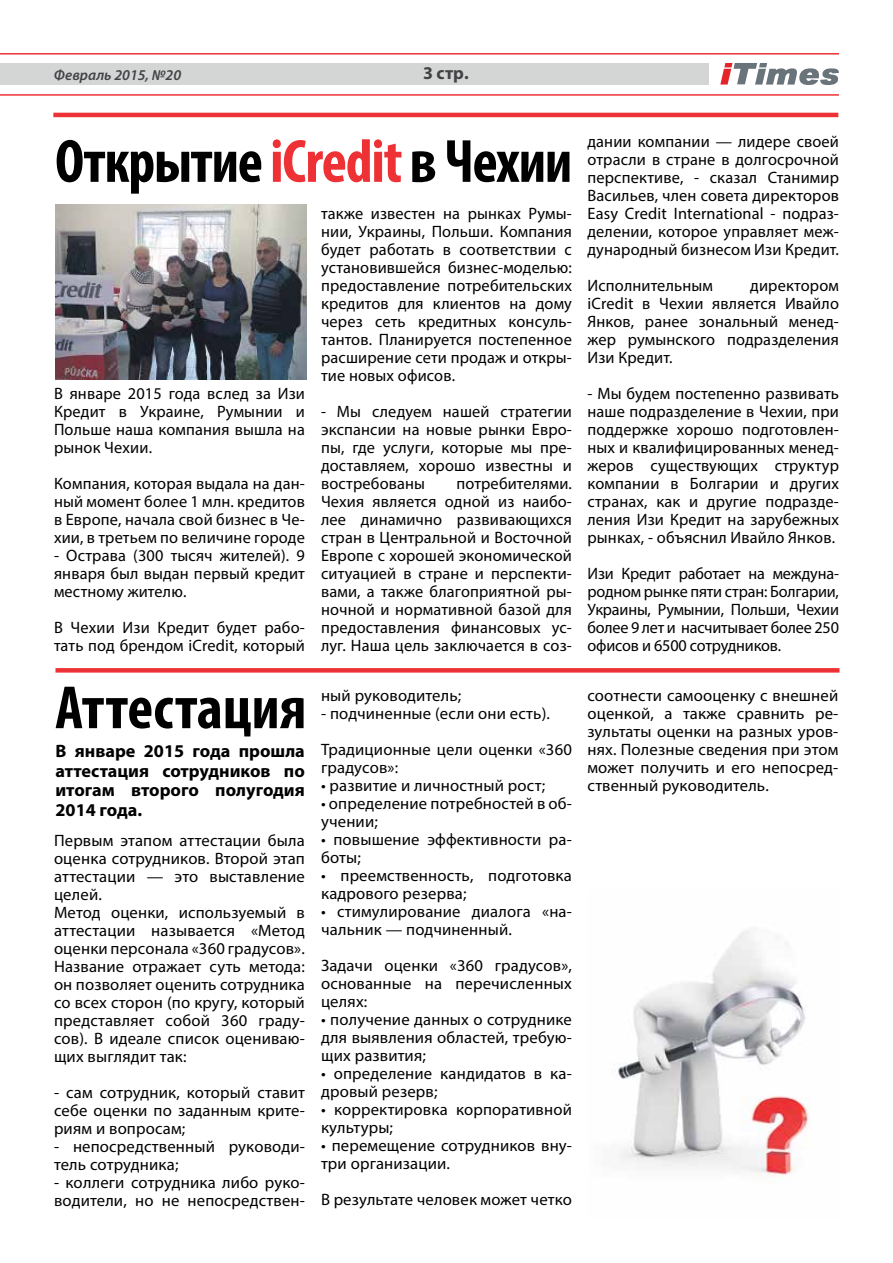
<style>
.page{position:relative;width:893px;height:1263px;background:#fff}
.page>*{position:absolute;margin:0;border:0;box-sizing:border-box;transform-origin:0 0}
.t1{font:700 condensed 61.5px "Myriad Pro";letter-spacing:-.02em;color:#000}
.t2{font:700 condensed 61.5px "Myriad Pro";color:#000}
.t3{font:700 18px/19.5px "Myriad Pro";color:#000;text-align:justify}
.t4{font:700 18px "Myriad Pro";color:#434345}
.t5{font:16.5px/18px "Myriad Pro";letter-spacing:.01em;color:#000;text-align:justify}
.t6{font:italic 600 15px "Myriad Pro";color:#434345}
.s1{color:#ee3135}
</style>
<div class="page">
<div style="left:0;top:63px;width:708px;height:22px;background:#d4d6d6"></div>
<hr style="left:0;top:94px;width:839px;height:2px;background:#ee3135">
<hr style="left:0;top:53px;width:839px;height:2px;background:#ee3135">
<svg style="left:720px;top:63px;width:119px;height:22px"></svg>
<hr style="left:53px;top:113px;width:785px;height:4px;background:#ee3135">
<div style="left:55px;top:668px;width:784px;height:5px;background:#ee3135"></div>
<img style="left:55px;top:204px;width:251px;height:176px">
<img style="left:612px;top:930px;width:198px;height:253px">
<p class="t6" style="left:54px;top:66px;width:129px">Февраль 2015, №20</p>
<p class="t4" style="left:423px;top:61px;width:47px">3 стр.</p>
<h1 class="t1" style="left:55px;top:123px;width:518px">Открытие <span class="s1">iCredit</span> в Чехии</h1>
<p class="t5" style="left:54px;top:384px;width:252px">В январе 2015 года вслед за Изи Кредит в Украине, Румынии и Польше наша компания вышла на рынок Чехии.</p>
<p class="t5" style="left:54px;top:474px;width:252px">Компания, которая выдала на дан&shy;ный момент более 1 млн. кредитов в Европе, начала свой бизнес в Че&shy;хии, в третьем по величине городе</p>
<p class="t5" style="left:54px;top:546px;width:252px">- Острава (300 тысяч жителей). 9 января был выдан первый кредит местному жителю.</p>
<p class="t5" style="left:54px;top:618px;width:252px">В Чехии Изи Кредит будет рабо&shy;тать под брендом iCredit, который</p>
<h1 class="t2" style="left:55px;top:669px;width:253px">Аттестация</h1>
<p class="t3" style="left:55px;top:741px;width:251px">В январе 2015 года прошла аттестация сотрудников по итогам второго полугодия 2014 года.</p>
<p class="t5" style="left:54px;top:831px;width:252px;text-align:left">Первым этапом аттестации была оценка сотрудников. Второй этап аттестации — это выставление целей.<br>Метод оценки, используемый в аттестации называется «Метод оценки персонала «360 градусов».<br>Название отражает суть метода: он позволяет оценить сотрудника со всех сторон (по кругу, который представляет собой 360 граду&shy;сов). В идеале список оцениваю&shy;щих выглядит так:</p>
<p class="t5" style="left:54px;top:1083px;width:252px">- сам сотрудник, который ставит себе оценки по заданным крите&shy;риям и вопросам;</p>
<p class="t5" style="left:54px;top:1137px;width:252px">- непосредственный руководи&shy;тель сотрудника;</p>
<p class="t5" style="left:54px;top:1173px;width:252px">- коллеги сотрудника либо руко&shy;водители, но не непосредствен-</p>
<p class="t5" style="left:321px;top:204px;width:252px">также известен на рынках Румы&shy;нии, Украины, Польши. Компания будет работать в соответствии с установившейся бизнес-моделью: предоставление потребительских кредитов для клиентов на дому через сеть кредитных консуль&shy;тантов. Планируется постепенное расширение сети продаж и откры&shy;тие новых офисов.</p>
<p class="t5" style="left:321px;top:402px;width:252px">- Мы следуем нашей стратегии экспансии на новые рынки Евро&shy;пы, где услуги, которые мы пре&shy;доставляем, хорошо известны и востребованы</p>
<p class="t5" style="left:321px;top:474px;width:252px;text-indent:135px">потребителями.<br>Чехия является одной из наибо&shy;лее динамично развивающихся стран в Центральной и Восточной Европе с хорошей экономической ситуацией в стране и перспекти&shy;вами, а также благоприятной ры&shy;ночной и нормативной базой для предоставления финансовых ус&shy;луг. Наша цель заключается в соз-</p>
<p class="t5" style="left:321px;top:686px;width:142px">ный руководитель;</p>
<p class="t5" style="left:321px;top:695px;width:252px;line-height:36px">- подчиненные (если они есть).<br>Традиционные цели оценки «360</p>
<p class="t5" style="left:321px;top:758px;width:79px">градусов»:</p>
<p class="t5" style="left:321px;top:776px;width:226px">• развитие и личностный рост;</p>
<p class="t5" style="left:321px;top:794px;width:252px">• определение потребностей в об&shy;учении;</p>
<p class="t5" style="left:321px;top:830px;width:252px">• повышение эффективности ра&shy;боты;</p>
<p class="t5" style="left:321px;top:866px;width:252px">• преемственность, подготовка кадрового резерва;</p>
<p class="t5" style="left:321px;top:902px;width:252px">• стимулирование диалога «на&shy;чальник — подчиненный.</p>
<p class="t5" style="left:321px;top:956px;width:252px">Задачи оценки «360 градусов», основанные на перечисленных целях:</p>
<p class="t5" style="left:321px;top:1010px;width:252px">• получение данных о сотруднике для выявления областей, требую&shy;щих развития;</p>
<p class="t5" style="left:321px;top:1064px;width:252px">• определение кандидатов в ка&shy;дровый резерв;</p>
<p class="t5" style="left:321px;top:1100px;width:252px">• корректировка корпоративной культуры;</p>
<p class="t5" style="left:321px;top:1136px;width:252px">• перемещение сотрудников вну&shy;три организации.</p>
<p class="t5" style="left:321px;top:1190px;width:252px">В результате человек может четко</p>
<p class="t5" style="left:587px;top:132px;width:253px">дании компании — лидере своей отрасли в стране в долгосрочной перспективе, - сказал Станимир Васильев, член совета директоров Easy Credit International - подраз&shy;делении, которое управляет меж&shy;дународный бизнесом Изи Кредит.</p>
<p class="t5" style="left:587px;top:276px;width:127px">Исполнительным</p>
<p class="t5" style="left:587px;top:276px;width:253px;text-indent:163px">директором iCredit в Чехии является Ивайло Янков, ранее зональный менед&shy;жер румынского подразделения Изи Кредит.</p>
<p class="t5" style="left:587px;top:384px;width:253px">- Мы будем постепенно развивать наше подразделение в Чехии, при поддержке хорошо подготовлен&shy;ных и квалифицированных менед&shy;жеров существующих структур компании в Болгарии и других странах, как и другие подразде&shy;ления Изи Кредит на зарубежных рынках, - объяснил Ивайло Янков.</p>
<p class="t5" style="left:587px;top:564px;width:253px">Изи Кредит работает на междуна&shy;родном рынке пяти стран: Болгарии, Украины, Румынии, Польши, Чехии более 9 лет и насчитывает более 250 офисов и 6500 сотрудников.</p>
<p class="t5" style="left:587px;top:686px;width:252px">соотнести самооценку с внешней оценкой, а также сравнить ре&shy;зультаты оценки на разных уров&shy;нях. Полезные сведения при этом может получить и его непосред&shy;ственный руководитель.</p>
</div>
